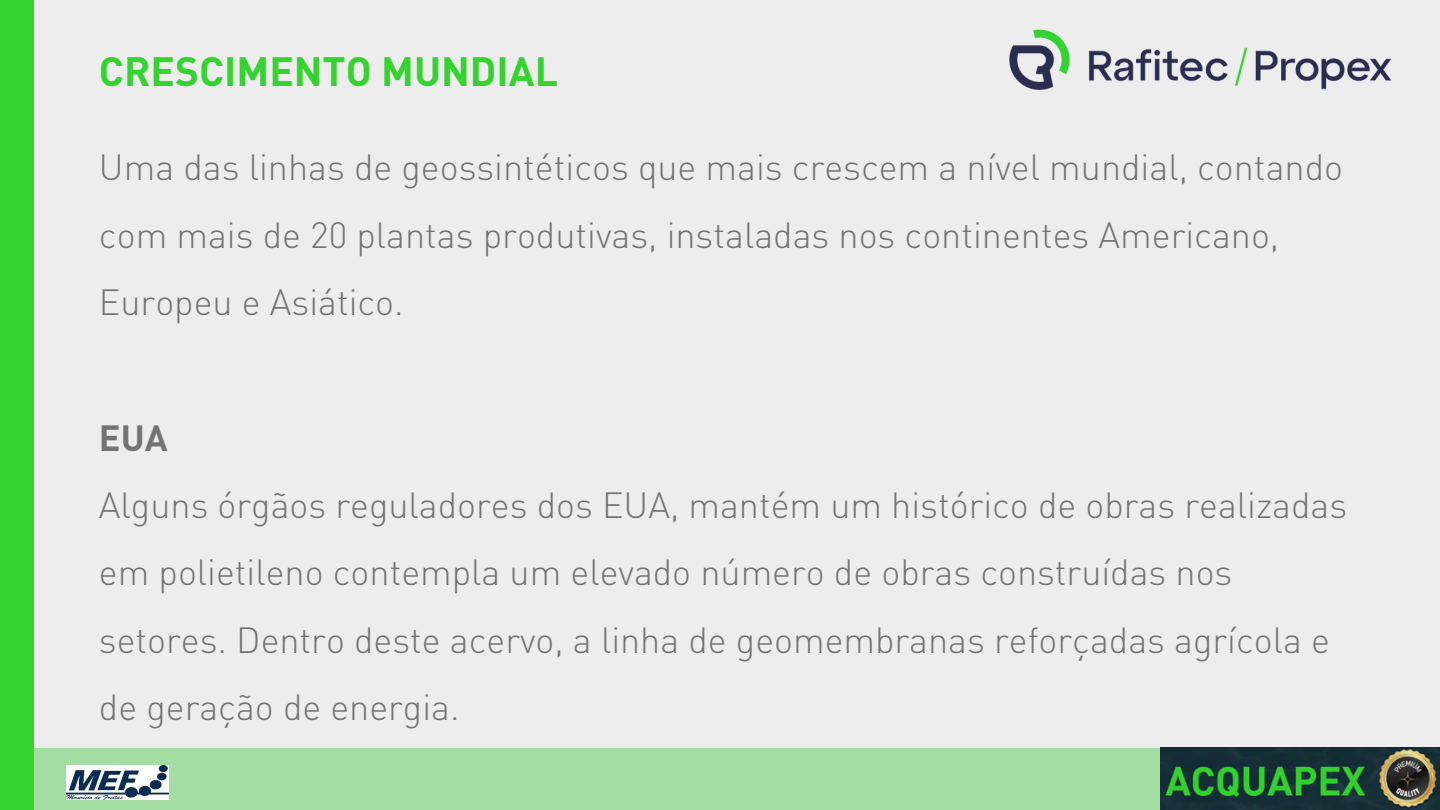
<style>
.page{position:relative;width:1440px;height:810px;background:#ededed}
.page>*{position:absolute;margin:0;border:0;box-sizing:border-box;transform-origin:0 0}
.t1{font:700 40.5px "DIN Pro";color:#35d32f}
.t2{font:300 36px/67.5px "DIN Pro";color:#737373}
.t3{font:700 36px "DIN Pro";color:#737373}
</style>
<div class="page">
<img style="left:1009px;top:29px;width:383px;height:61px">
<div style="left:0;top:748px;width:1201px;height:62px;background:#a3dda1"></div>
<div style="left:0;top:1px;width:34px;height:809px;background:#35d32f"></div>
<img style="left:1161px;top:748px;width:279px;height:62px">
<img style="left:67px;top:766px;width:102px;height:33px">
<p class="t1" style="left:99px;top:45px;width:461px">CRESCIMENTO MUNDIAL</p>
<p class="t2" style="left:99px;top:133px;width:1246px">Uma das linhas de geossintéticos que mais crescem a nível mundial, contando com mais de 20 plantas produtivas, instaladas nos continentes Americano,</p>
<p class="t2" style="left:99px;top:268px;width:306px">Europeu e Asiático.</p>
<p class="t3" style="left:99px;top:415px;width:70px">EUA</p>
<p class="t2" style="left:99px;top:471px;width:1250px">Alguns órgãos reguladores dos EUA, mantém um histórico de obras realizadas em polietileno contempla um elevado número de obras construídas nos setores. Dentro deste acervo, a linha de geomembranas reforçadas agrícola e de geração de energia.</p>
</div>
